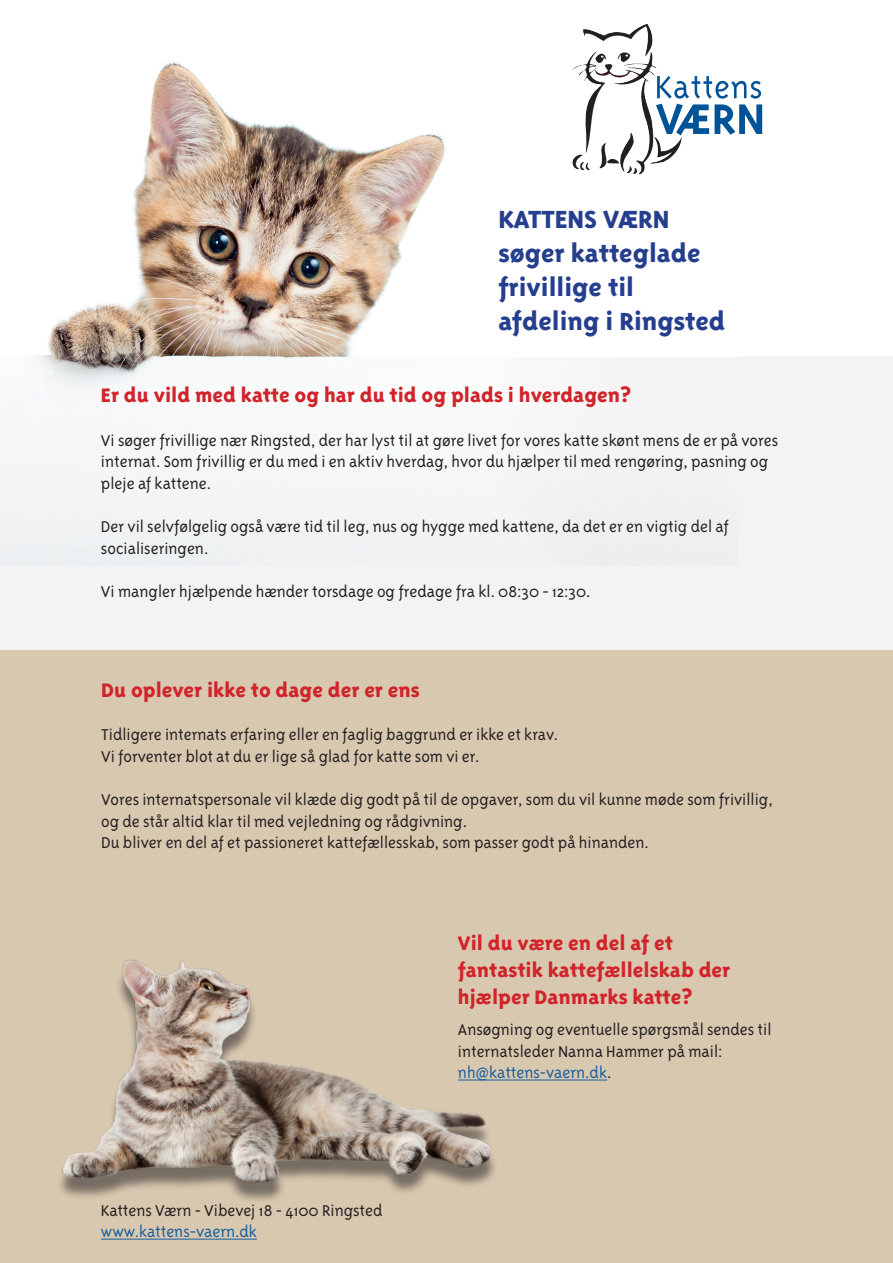
<style>
.page{position:relative;width:893px;height:1263px;background:#fff}
.page>*{position:absolute;margin:0;border:0;box-sizing:border-box;transform-origin:0 0}
.t1{font:800 28.5px "Triplex Sans OT";color:#253f8e}
.t2{font:800 22.5px/27px "Triplex Sans OT";color:#d1232a}
.t3{font:300 18px/21.6px "Triplex Sans OT";color:#231f20}
.t4{font:300 18px "Triplex Sans OT";color:#175d9e}
.s1{color:#231f20}
</style>
<div class="page">
<div style="left:0;top:356px;width:893px;height:295px;background:#f3f3f3"></div>
<img style="left:38px;top:54px;width:701px;height:511px">
<div style="left:0;top:651px;width:893px;height:612px;background:#d9c8b0"></div>
<hr style="left:458px;top:1080px;width:149px;height:1px;background:#175d9e">
<img style="left:60px;top:959px;width:462px;height:242px">
<img style="left:583px;top:24px;width:64px;height:17px">
<svg style="left:656px;top:76px;width:106px;height:59px"></svg>
<hr style="left:101px;top:1239px;width:156px;height:1px;background:#175d9e">
<p class="t1" style="left:498px;top:203px;width:172px">KATTENS VÆRN</p>
<p class="t1" style="left:498px;top:237px;width:204px">søger katteglade</p>
<p class="t1" style="left:498px;top:272px;width:137px">frivillige til</p>
<p class="t1" style="left:498px;top:306px;width:228px">afdeling i Ringsted</p>
<p class="t2" style="left:101px;top:382px;width:532px">Er du vild med katte og har du tid og plads i hverdagen?</p>
<p class="t3" style="left:101px;top:429px;width:679px">Vi søger frivillige nær Ringsted, der har lyst til at gøre livet for vores katte skønt mens de er på vores internat. Som frivillig er du med i en aktiv hverdag, hvor du hjælper til med rengøring, pasning og pleje af kattene.</p>
<p class="t3" style="left:101px;top:516px;width:629px">Der vil selvfølgelig også være tid til leg, nus og hygge med kattene, da det er en vigtig del af socialiseringen.</p>
<p class="t3" style="left:101px;top:580px;width:491px">Vi mangler hjælpende hænder torsdage og fredage fra kl. 08:30 - 12:30.</p>
<p class="t2" style="left:101px;top:676px;width:320px">Du oplever ikke to dage der er ens</p>
<p class="t3" style="left:101px;top:724px;width:458px">Tidligere internats erfaring eller en faglig baggrund er ikke et krav.</p>
<p class="t3" style="left:101px;top:745px;width:380px">Vi forventer blot at du er lige så glad for katte som vi er.</p>
<p class="t3" style="left:101px;top:789px;width:673px">Vores internatspersonale vil klæde dig godt på til de opgaver, som du vil kunne møde som frivillig, og de står altid klar til med vejledning og rådgivning.</p>
<p class="t3" style="left:101px;top:832px;width:549px">Du bliver en del af et passioneret kattefællesskab, som passer godt på hinanden.</p>
<p class="t3" style="left:101px;top:1199px;width:283px">Kattens Værn - Vibevej 18 - 4100 Ringsted</p>
<p class="t4" style="left:101px;top:1222px;width:158px">www.kattens-vaern.dk</p>
<p class="t2" style="left:458px;top:930px;width:274px">Vil du være en del af et fantastik kattefællelskab der hjælper Danmarks katte?</p>
<p class="t3" style="left:458px;top:1019px;width:315px">Ansøgning og eventuelle spørgsmål sendes til internatsleder Nanna Hammer på mail:</p>
<p class="t4" style="left:458px;top:1063px;width:155px">nh@kattens-vaern.dk<span class="s1">.</span></p>
</div>
